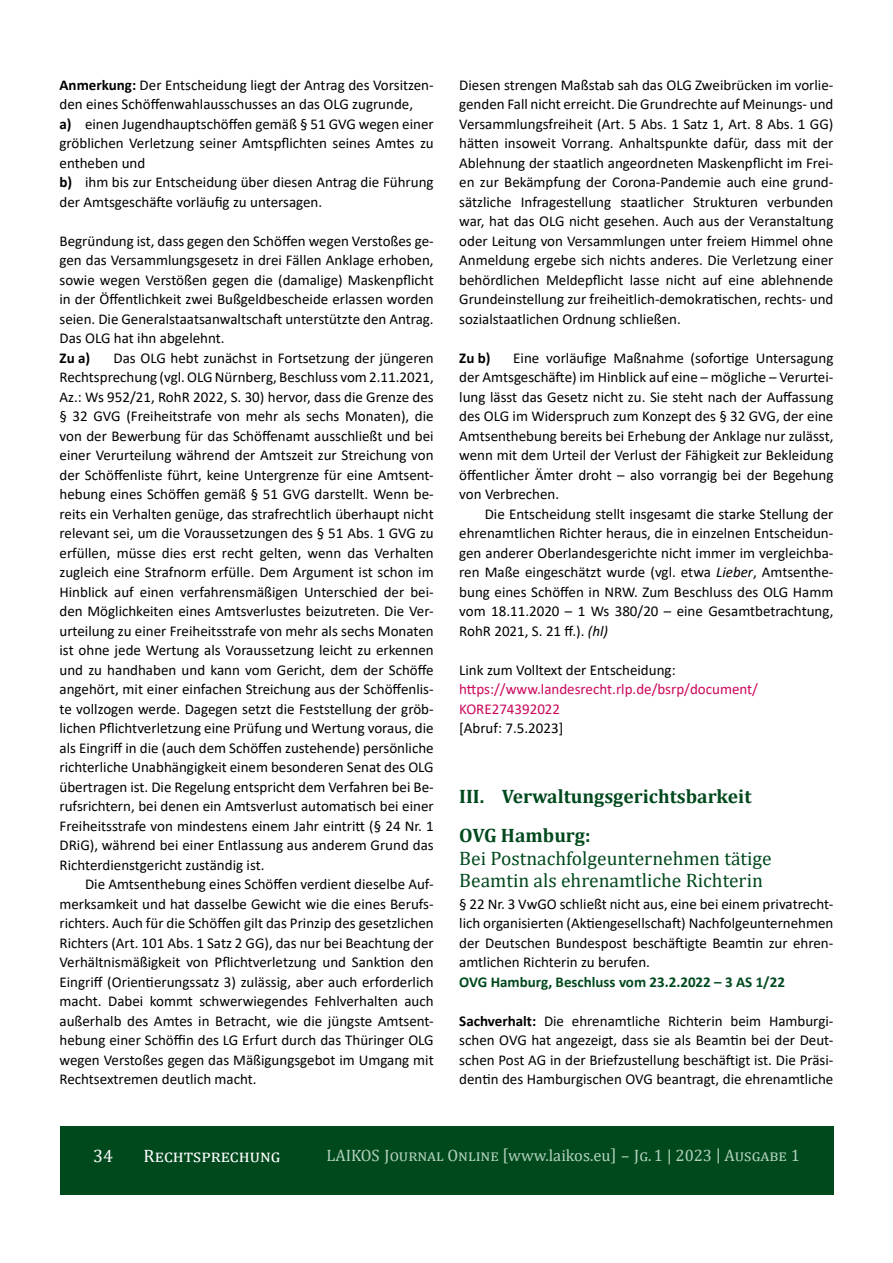
<style>
.page{position:relative;width:893px;height:1263px;background:#fff}
.page>*{position:absolute;margin:0;border:0;box-sizing:border-box;transform-origin:0 0}
.Ü1_ohneEinzug{font:19.5px/22.5px "Cambria";color:#00491d}
.Ü1{font:700 19.5px "Cambria";color:#00491d}
.t1{font:18px "Cambria";color:#fff}
.t2{font:16.5px "Cambria";color:#b3d1bd}
.Text_farbig{font:15px/19.5px "Calibri";color:#000}
.Text_ZeileVor{font:15px/19.5px "Calibri";color:#000;text-align:justify}
.Text{font:15px/19.5px "Calibri";color:#000;text-align:justify}
.Text_farbig-2{font:15px/19.5px "Calibri";color:#cb075a}
.Text_farbig-3{font:700 15px "Calibri";color:#00491d}
.Text_farbig-4{font:700 15px "Calibri";color:#000}
.s1{font-weight:700}
.s2{font-style:italic}
.s3{color:#000}
</style>
<div class="page">
<div style="left:60px;top:1127px;width:773px;height:68px;background:#00491d"></div>
<p class="Text_farbig" style="left:60px;top:75px;width:376px"><span class="s1">Anmerkung:</span> Der Entscheidung liegt der Antrag des Vorsitzen&shy;den eines Schöffenwahlausschusses an das OLG zugrunde,<br><span class="s1">a)</span> einen Jugendhauptschöffen gemäß § 51 GVG wegen einer gröblichen Verletzung seiner Amtspflichten seines Amtes zu entheben und<br><span class="s1">b)</span> ihm bis zur Entscheidung über diesen Antrag die Führung der Amtsgeschäfte vorläufig zu untersagen.</p>
<p class="Text_farbig" style="left:60px;top:231px;width:376px">Begründung ist, dass gegen den Schöffen wegen Verstoßes ge&shy;gen das Versammlungsgesetz in drei Fällen Anklage erhoben, sowie wegen Verstößen gegen die (damalige) Maskenpflicht in der Öffentlichkeit zwei Bußgeldbescheide erlassen worden seien. Die Generalstaatsanwaltschaft unterstützte den Antrag.<br>Das OLG hat ihn abgelehnt.<br><span class="s1">Zu a)</span></p>
<p class="Text_farbig" style="left:114px;top:348px;width:322px">Das OLG hebt zunächst in Fortsetzung der jüngeren</p>
<p class="Text_farbig" style="left:60px;top:367px;width:376px">Rechtsprechung (vgl. OLG Nürnberg, Beschluss vom 2.11.2021,</p>
<p class="Text_farbig" style="left:60px;top:387px;width:376px">Az.: Ws 952/21, RohR 2022, S. 30) hervor, dass die Grenze des</p>
<p class="Text_farbig" style="left:60px;top:406px;width:376px">§ 32 GVG (Freiheitstrafe von mehr als sechs Monaten), die</p>
<p class="Text_farbig" style="left:60px;top:426px;width:376px">von der Bewerbung für das Schöffenamt ausschließt und bei</p>
<p class="Text_farbig" style="left:60px;top:445px;width:376px">einer Verurteilung während der Amtszeit zur Streichung von</p>
<p class="Text_farbig" style="left:60px;top:465px;width:376px">der Schöffenliste führt, keine Untergrenze für eine Amtsent-</p>
<p class="Text_farbig" style="left:60px;top:484px;width:376px">hebung eines Schöffen gemäß § 51 GVG darstellt. Wenn be-</p>
<p class="Text_farbig" style="left:60px;top:504px;width:376px">reits ein Verhalten genüge, das strafrechtlich überhaupt nicht</p>
<p class="Text_farbig" style="left:60px;top:523px;width:376px">relevant sei, um die Voraussetzungen des § 51 Abs. 1 GVG zu</p>
<p class="Text_farbig" style="left:60px;top:543px;width:376px">erfüllen, müsse dies erst recht gelten, wenn das Verhalten</p>
<p class="Text_farbig" style="left:60px;top:562px;width:376px">zugleich eine Strafnorm erfülle. Dem Argument ist schon im</p>
<p class="Text_farbig" style="left:60px;top:582px;width:376px">Hinblick auf einen verfahrensmäßigen Unterschied der bei-</p>
<p class="Text_farbig" style="left:60px;top:601px;width:376px">den Möglichkeiten eines Amtsverlustes beizutreten. Die Ver-</p>
<p class="Text_farbig" style="left:60px;top:621px;width:376px">urteilung zu einer Freiheitsstrafe von mehr als sechs Monaten</p>
<p class="Text_farbig" style="left:60px;top:640px;width:376px">ist ohne jede Wertung als Voraussetzung leicht zu erkennen</p>
<p class="Text_farbig" style="left:60px;top:660px;width:376px">und zu handhaben und kann vom Gericht, dem der Schöffe</p>
<p class="Text_farbig" style="left:60px;top:679px;width:376px">angehört, mit einer einfachen Streichung aus der Schöffenlis-</p>
<p class="Text_farbig" style="left:60px;top:699px;width:376px">te vollzogen werde. Dagegen setzt die Feststellung der gröb-</p>
<p class="Text_farbig" style="left:60px;top:718px;width:376px">lichen Pflichtverletzung eine Prüfung und Wertung voraus, die</p>
<p class="Text_farbig" style="left:60px;top:738px;width:376px">als Eingriff in die (auch dem Schöffen zustehende) persönliche</p>
<p class="Text_farbig" style="left:60px;top:757px;width:376px">richterliche Unabhängigkeit einem besonderen Senat des OLG</p>
<p class="Text_farbig" style="left:60px;top:777px;width:376px">übertragen ist. Die Regelung entspricht dem Verfahren bei Be-</p>
<p class="Text_farbig" style="left:60px;top:796px;width:376px">rufsrichtern, bei denen ein Amtsverlust automatisch bei einer</p>
<p class="Text_farbig" style="left:60px;top:816px;width:376px">Freiheitsstrafe von mindestens einem Jahr eintritt (§ 24 Nr. 1</p>
<p class="Text_farbig" style="left:60px;top:835px;width:376px">DRiG), während bei einer Entlassung aus anderem Grund das</p>
<p class="Text_farbig" style="left:60px;top:855px;width:207px">Richterdienstgericht zuständig ist.</p>
<p class="Text_farbig" style="left:85px;top:874px;width:350px">Die Amtsenthebung eines Schöffen verdient dieselbe Auf-</p>
<p class="Text_farbig" style="left:60px;top:894px;width:376px">merksamkeit und hat dasselbe Gewicht wie die eines Berufs-</p>
<p class="Text_farbig" style="left:60px;top:913px;width:376px">richters. Auch für die Schöffen gilt das Prinzip des gesetzlichen</p>
<p class="Text_farbig" style="left:60px;top:933px;width:376px">Richters (Art. 101 Abs. 1 Satz 2 GG), das nur bei Beachtung der</p>
<p class="Text_farbig" style="left:60px;top:952px;width:376px">Verhältnismäßigkeit von Pflichtverletzung und Sanktion den</p>
<p class="Text_farbig" style="left:60px;top:972px;width:376px">Eingriff (Orientierungssatz 3) zulässig, aber auch erforderlich</p>
<p class="Text_farbig" style="left:60px;top:991px;width:376px">macht. Dabei kommt schwerwiegendes Fehlverhalten auch</p>
<p class="Text_farbig" style="left:60px;top:1011px;width:376px">außerhalb des Amtes in Betracht, wie die jüngste Amtsent-</p>
<p class="Text_farbig" style="left:60px;top:1030px;width:376px">hebung einer Schöffin des LG Erfurt durch das Thüringer OLG</p>
<p class="Text_farbig" style="left:60px;top:1050px;width:376px">wegen Verstoßes gegen das Mäßigungsgebot im Umgang mit</p>
<p class="Text_farbig" style="left:60px;top:1069px;width:199px">Rechtsextremen deutlich macht.</p>
<p class="Text_farbig" style="left:459px;top:75px;width:376px;text-align:justify">Diesen strengen Maßstab sah das OLG Zweibrücken im vorlie&shy;genden Fall nicht erreicht. Die Grundrechte auf Meinungs- und Versammlungsfreiheit (Art. 5 Abs. 1 Satz 1, Art. 8 Abs. 1 GG) hätten insoweit Vorrang. Anhaltspunkte dafür, dass mit der Ablehnung der staatlich angeordneten Maskenpflicht im Frei&shy;en zur Bekämpfung der Corona-Pandemie auch eine grund&shy;sätzliche Infragestellung staatlicher Strukturen verbunden war, hat das OLG nicht gesehen. Auch aus der Veranstaltung oder Leitung von Versammlungen unter freiem Himmel ohne Anmeldung ergebe sich nichts anderes. Die Verletzung einer behördlichen Meldepflicht lasse nicht auf eine ablehnende Grundeinstellung zur freiheitlich-demokratischen, rechts- und sozialstaatlichen Ordnung schließen.</p>
<p class="Text_farbig-4" style="left:459px;top:347px;width:33px">Zu b)</p>
<p class="Text_farbig" style="left:513px;top:348px;width:322px">Eine vorläufige Maßnahme (sofortige Untersagung</p>
<p class="Text_farbig" style="left:459px;top:367px;width:376px">der Amtsgeschäfte) im Hinblick auf eine – mögliche – Verurtei-</p>
<p class="Text_farbig" style="left:459px;top:387px;width:376px">lung lässt das Gesetz nicht zu. Sie steht nach der Auffassung</p>
<p class="Text_farbig" style="left:459px;top:406px;width:376px">des OLG im Widerspruch zum Konzept des § 32 GVG, der eine</p>
<p class="Text_farbig" style="left:459px;top:426px;width:376px">Amtsenthebung bereits bei Erhebung der Anklage nur zulässt,</p>
<p class="Text_farbig" style="left:459px;top:445px;width:376px">wenn mit dem Urteil der Verlust der Fähigkeit zur Bekleidung</p>
<p class="Text_farbig" style="left:459px;top:465px;width:376px">öffentlicher Ämter droht – also vorrangig bei der Begehung</p>
<p class="Text_farbig" style="left:459px;top:484px;width:102px">von Verbrechen.</p>
<p class="Text_farbig" style="left:485px;top:504px;width:350px">Die Entscheidung stellt insgesamt die starke Stellung der</p>
<p class="Text_farbig" style="left:459px;top:523px;width:376px">ehrenamtlichen Richter heraus, die in einzelnen Entscheidun-</p>
<p class="Text_farbig" style="left:459px;top:543px;width:376px">gen anderer Oberlandesgerichte nicht immer im vergleichba-</p>
<p class="Text_farbig" style="left:459px;top:562px;width:376px">ren Maße eingeschätzt wurde (vgl. etwa <span class="s2">Lieber</span>, Amtsenthe-</p>
<p class="Text_farbig" style="left:459px;top:582px;width:376px">bung eines Schöffen in NRW. Zum Beschluss des OLG Hamm</p>
<p class="Text_farbig" style="left:459px;top:601px;width:376px">vom 18.11.2020 – 1 Ws 380/20 – eine Gesamtbetrachtung,</p>
<p class="Text_farbig" style="left:459px;top:621px;width:150px">RohR 2021, S. 21 ff.). <span class="s2">(hl)</span></p>
<p class="Text_farbig-2" style="left:459px;top:660px;width:300px"><span class="s3">Link zum Volltext der Entscheidung: </span>https://www.landesrecht.rlp.de/bsrp/document/<br>KORE274392022</p>
<p class="Text_farbig" style="left:459px;top:718px;width:106px">[Abruf: 7.5.2023]</p>
<p class="Ü1" style="left:459px;top:782px;width:294px">III. Verwaltungsgerichtsbarkeit</p>
<p class="Ü1_ohneEinzug" style="left:459px;top:824px;width:314px"><span class="s1">OVG Hamburg:<br></span>Bei Postnachfolgeunternehmen tätige<br>Beamtin als ehrenamtliche Richterin</p>
<p class="Text" style="left:459px;top:894px;width:376px">§ 22 Nr. 3 VwGO schließt nicht aus, eine bei einem privatrecht&shy;lich organisierten (Aktiengesellschaft) Nachfolgeunternehmen der Deutschen Bundespost beschäftigte Beamtin zur ehren&shy;amtlichen Richterin zu berufen.</p>
<p class="Text_farbig-3" style="left:459px;top:971px;width:327px">OVG Hamburg, Beschluss vom 23.2.2022 – 3 AS 1/22</p>
<p class="Text_ZeileVor" style="left:459px;top:1011px;width:376px"><span class="s1">Sachverhalt:</span> Die ehrenamtliche Richterin beim Hamburgi&shy;schen OVG hat angezeigt, dass sie als Beamtin bei der Deut&shy;schen Post AG in der Briefzustellung beschäftigt ist. Die Präsi&shy;dentin des Hamburgischen OVG beantragt, die ehrenamtliche</p>
<p class="t1" style="left:93px;top:1146px;width:21px">34</p>
<p class="t1" style="left:144px;top:1146px;width:138px">Rechtsprechung</p>
<p class="t2" style="left:327px;top:1146px;width:475px">LAIKOS Journal Online [www.laikos.eu] – Jg. 1 | 2023 | Ausgabe 1</p>
</div>
